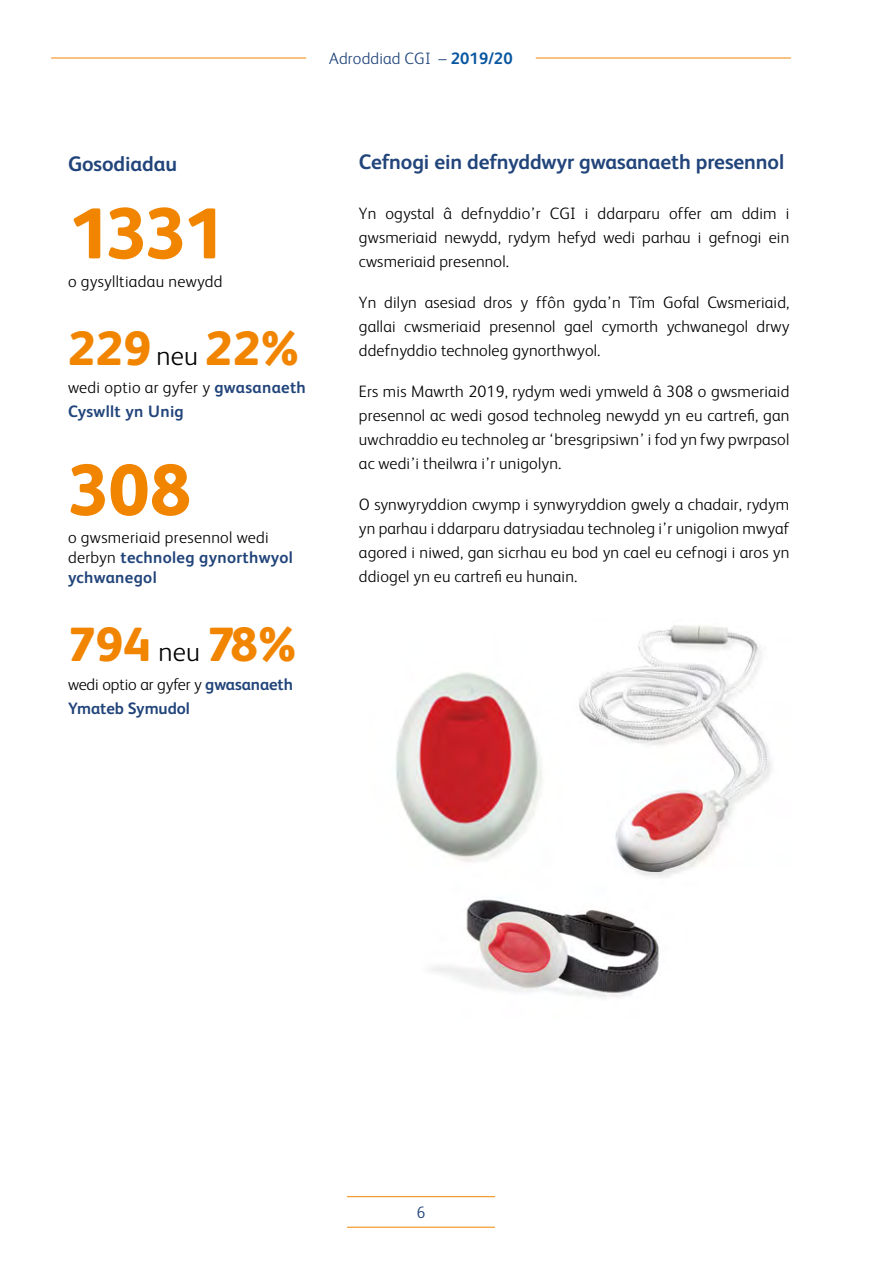
<style>
.page{position:relative;width:893px;height:1263px;background:#fff}
.page>*{position:absolute;margin:0;border:0;box-sizing:border-box;transform-origin:0 0}
.t1{font:800 72px "FS Albert";letter-spacing:-.025em;color:#f18500}
.t2{font:800 48px "FS Albert";letter-spacing:.01em;color:#f18500}
.t3{font:700 21px "FS Albert";letter-spacing:-.005em;color:#21447a}
.t4{font:300 16.5px/24px "FS Albert";letter-spacing:.01em;color:#000;text-align:justify}
.t5{font:700 16.5px/24px "FS Albert";letter-spacing:.02em;color:#21447a}
.t6{font:700 16.5px/24px "FS Albert";letter-spacing:-.005em;color:#21447a}
.t7{font:300 16.5px "FS Albert";letter-spacing:.01em;color:#21447a}
.s1{font-weight:700;color:#0956a0}
.s2{font-weight:300;font-size:27px;color:#000}
.s3{font-weight:300;color:#000}
.s4{font-weight:700;color:#21447a}
</style>
<div class="page">
<hr style="left:347px;top:1196px;width:148px;height:1px;background:#f18500">
<hr style="left:347px;top:1227px;width:148px;height:1px;background:#f18500">
<hr style="left:536px;top:58px;width:255px;height:1px;background:#f18500">
<hr style="left:51px;top:58px;width:255px;height:1px;background:#f18500">
<img style="left:395px;top:625px;width:377px;height:372px">
<p class="t7" style="left:329px;top:47px;width:185px">Adroddiad CGI – <span class="s1">2019/20</span></p>
<p class="t3" style="left:68px;top:150px;width:110px">Gosodiadau</p>
<h1 class="t1" style="left:68px;top:181px;width:157px">1331</h1>
<p class="t4" style="left:68px;top:268px;width:156px">o gysylltiadau newydd</p>
<h2 class="t2" style="left:68px;top:314px;width:238px">229 <span class="s2">neu</span> 22%</h2>
<p class="t5" style="left:68px;top:375px;width:239px"><span class="s3">wedi optio ar gyfer y</span> gwasanaeth<br>Cyswllt yn Unig</p>
<h1 class="t1" style="left:68px;top:438px;width:124px">308</h1>
<p class="t4" style="left:68px;top:527px;width:226px;line-height:19.8px;text-align:left">o gwsmeriaid presennol wedi derbyn <span class="s4">technoleg gynorthwyol ychwanegol</span></p>
<h2 class="t2" style="left:68px;top:610px;width:235px">794 <span class="s2">neu</span> 78%</h2>
<p class="t6" style="left:68px;top:671px;width:227px"><span class="s3">wedi optio ar gyfer y</span> gwasanaeth<br>Ymateb Symudol</p>
<p class="t3" style="left:359px;top:148px;width:427px">Cefnogi ein defnyddwyr gwasanaeth presennol</p>
<p class="t4" style="left:359px;top:200px;width:432px">Yn ogystal â defnyddio’r CGI i ddarparu offer am ddim i gwsmeriaid newydd, rydym hefyd wedi parhau i gefnogi ein cwsmeriaid presennol.</p>
<p class="t4" style="left:359px;top:289px;width:432px">Yn dilyn asesiad dros y ffôn gyda’n Tîm Gofal Cwsmeriaid, gallai cwsmeriaid presennol gael cymorth ychwanegol drwy ddefnyddio technoleg gynorthwyol.</p>
<p class="t4" style="left:359px;top:378px;width:432px">Ers mis Mawrth 2019, rydym wedi ymweld â 308 o gwsmeriaid presennol ac wedi gosod technoleg newydd yn eu cartrefi, gan uwchraddio eu technoleg ar ‘bresgripsiwn’ i fod yn fwy pwrpasol ac wedi’i theilwra i’r unigolyn.</p>
<p class="t4" style="left:359px;top:491px;width:432px">O synwyryddion cwymp i synwyryddion gwely a chadair, rydym yn parhau i ddarparu datrysiadau technoleg i’r unigolion mwyaf agored i niwed, gan sicrhau eu bod yn cael eu cefnogi i aros yn ddiogel yn eu cartrefi eu hunain.</p>
<p class="t7" style="left:416px;top:1202px;width:10px">6</p>
</div>
